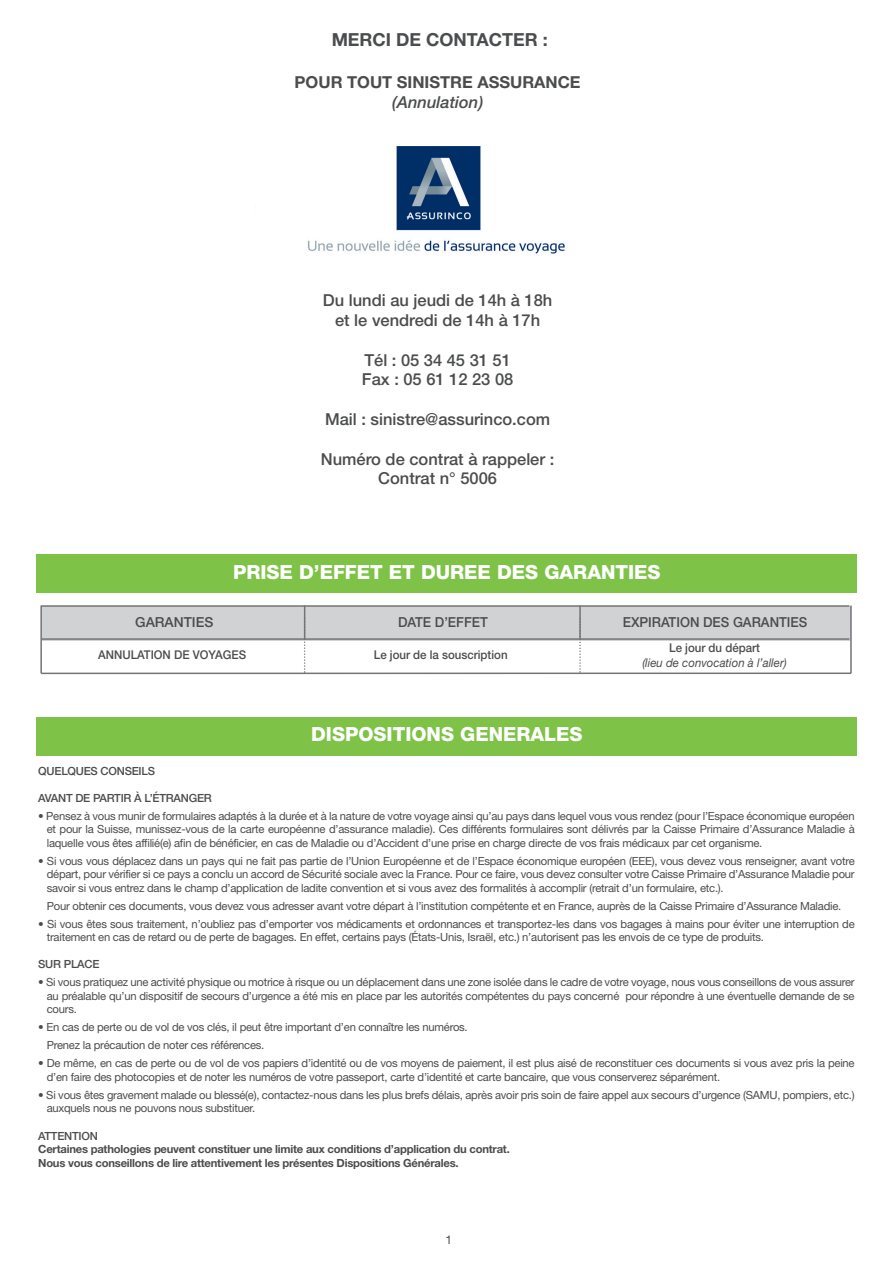
<style>
.page{position:relative;width:893px;height:1263px;background:#fff}
.page>*{position:absolute;margin:0;border:0;box-sizing:border-box;transform-origin:0 0}
.t1{font:800 19.5px "Helvetica Neue";color:#fff}
.t2{font:700 18px "Helvetica Neue";color:#4b4c4d}
.t3{font:500 16.5px/19.8px "Helvetica Neue";color:#4b4c4d;text-align:center}
.t4{font:700 16.5px "Helvetica Neue";color:#4b4c4d}
.t5{font:italic 500 16.5px "Helvetica Neue";color:#4b4c4d}
.t6{font:500 13.8px "Helvetica Neue";color:#4b4c4d;scale:.95 1}
.t7{font:500 13.8px "Helvetica Neue";color:#4b4c4d}
.t8{font:500 12.15px "Helvetica Neue";color:#4b4c4d;scale:.95 1}
.t9{font:italic 12.15px "Helvetica Neue";color:#4b4c4d;scale:.95 1}
.t10{font:12px "Helvetica Neue";color:#4b4c4d}
.t11{font:11.25px/13.5px "Helvetica Neue";letter-spacing:-.02em;color:#4b4c4d}
.t12{font:700 11.25px/13.5px "Helvetica Neue";letter-spacing:-.02em;color:#4b4c4d}
.t13{font:500 11.25px "Helvetica Neue";letter-spacing:-.02em;color:#4b4c4d}
</style>
<div class="page">
<img style="left:308px;top:146px;width:257px;height:108px">
<div style="left:257px;top:181px;width:104px;height:44px;background:#fff"></div>
<div style="left:37px;top:554px;width:820px;height:39px;background:#7ec248"></div>
<div style="left:37px;top:716px;width:820px;height:39px;background:#7ec248"></div>
<div style="left:41px;top:606px;width:266px;height:34px;background:#d1d2d4"></div>
<div style="left:305px;top:606px;width:276px;height:34px;background:#d1d2d4"></div>
<div style="left:580px;top:606px;width:270px;height:34px;background:#d1d2d4"></div>
<hr style="left:41px;top:638px;width:808px;height:2px;background:#727477">
<hr style="left:41px;top:672px;width:810px;height:2px;background:#727477">
<hr style="left:41px;top:605px;width:808px;height:2px;background:#727477">
<hr style="left:40px;top:605px;width:2px;height:68px;background:#727477">
<hr style="left:850px;top:605px;width:2px;height:68px;background:#727477">
<hr style="left:304px;top:605px;width:1px;height:34px;background:#727477">
<svg style="left:304px;top:640px;width:1px;height:33px"></svg>
<hr style="left:579px;top:605px;width:2px;height:34px;background:#727477">
<svg style="left:579px;top:618px;width:2px;height:55px"></svg>
<h2 class="t2" style="left:332px;top:33px;width:218px">MERCI DE CONTACTER :</h2>
<h3 class="t4" style="left:295px;top:77px;width:288px">POUR TOUT SINISTRE ASSURANCE</h3>
<h3 class="t5" style="left:392px;top:96px;width:93px">(Annulation)</h3>
<h3 class="t3" style="left:323px;top:292px;width:231px">Du lundi au jeudi de 14h à 18h et le vendredi de 14h à 17h</h3>
<h3 class="t3" style="left:362px;top:351px;width:153px;text-align:left">Tél : 05 34 45 31 51<br>Fax : 05 61 12 23 08</h3>
<h3 class="t3" style="left:325px;top:411px;width:227px">Mail : sinistre@assurinco.com</h3>
<h3 class="t3" style="left:321px;top:450px;width:235px">Numéro de contrat à rappeler :<br>Contrat n° 5006</h3>
<h1 class="t1" style="left:233px;top:565px;width:429px">PRISE D’EFFET ET DUREE DES GARANTIES</h1>
<p class="t7" style="left:135px;top:617px;width:80px">GARANTIES</p>
<p class="t6" style="left:398px;top:617px;width:96px">DATE D’EFFET</p>
<p class="t6" style="left:623px;top:617px;width:196px">EXPIRATION DES GARANTIES</p>
<p class="t8" style="left:98px;top:650px;width:157px">ANNULATION DE VOYAGES</p>
<p class="t8" style="left:669px;top:643px;width:97px">Le jour du départ</p>
<p class="t9" style="left:642px;top:658px;width:154px">(lieu de convocation à l’aller)</p>
<p class="t8" style="left:374px;top:650px;width:142px">Le jour de la souscription</p>
<h1 class="t1" style="left:311px;top:727px;width:273px">DISPOSITIONS GENERALES</h1>
<p class="t13" style="left:38px;top:767px;width:118px">QUELQUES CONSEILS</p>
<p class="t13" style="left:38px;top:794px;width:175px">AVANT DE PARTIR À L’ÉTRANGER</p>
<p class="t11" style="left:47px;top:810px;width:809px;text-align:justify;text-indent:-9px">• Pensez à vous munir de formulaires adaptés à la durée et à la nature de votre voyage ainsi qu’au pays dans lequel vous vous rendez (pour l’Espace économique européen et pour la Suisse, munissez-vous de la carte européenne d’assurance maladie). Ces différents formulaires sont délivrés par la Caisse Primaire d’Assurance Maladie à laquelle vous êtes affilié(e) afin de bénéficier, en cas de Maladie ou d’Accident d’une prise en charge directe de vos frais médicaux par cet organisme.</p>
<p class="t11" style="left:47px;top:855px;width:809px;text-align:justify;text-indent:-9px">• Si vous vous déplacez dans un pays qui ne fait pas partie de l’Union Européenne et de l’Espace économique européen (EEE), vous devez vous renseigner, avant votre départ, pour vérifier si ce pays a conclu un accord de Sécurité sociale avec la France. Pour ce faire, vous devez consulter votre Caisse Primaire d’Assurance Maladie pour savoir si vous entrez dans le champ d’application de ladite convention et si vous avez des formalités à accomplir (retrait d’un formulaire, etc.).</p>
<p class="t11" style="left:47px;top:900px;width:796px">Pour obtenir ces documents, vous devez vous adresser avant votre départ à l’institution compétente et en France, auprès de la Caisse Primaire d’Assurance Maladie.</p>
<p class="t11" style="left:47px;top:918px;width:809px;text-indent:-9px">• Si vous êtes sous traitement, n’oubliez pas d’emporter vos médicaments et ordonnances et transportez-les dans vos bagages à mains pour éviter une interruption de traitement en cas de retard ou de perte de bagages. En effet, certains pays (États-Unis, Israël, etc.) n’autorisent pas les envois de ce type de produits.</p>
<p class="t13" style="left:38px;top:960px;width:63px">SUR PLACE</p>
<p class="t11" style="left:47px;top:977px;width:809px;text-align:justify;text-indent:-8px">• Si vous pratiquez une activité physique ou motrice à risque ou un déplacement dans une zone isolée dans le cadre de votre voyage, nous vous conseillons de vous assurer au préalable qu’un dispositif de secours d’urgence a été mis en place par les autorités compétentes du pays concerné pour répondre à une éventuelle demande de se cours.</p>
<p class="t11" style="left:47px;top:1019px;width:422px;line-height:18px;text-indent:-9px">• En cas de perte ou de vol de vos clés, il peut être important d’en connaître les numéros.<br>Prenez la précaution de noter ces références.</p>
<p class="t11" style="left:47px;top:1058px;width:809px;text-indent:-8px">• De même, en cas de perte ou de vol de vos papiers d’identité ou de vos moyens de paiement, il est plus aisé de reconstituer ces documents si vous avez pris la peine d’en faire des photocopies et de noter les numéros de votre passeport, carte d’identité et carte bancaire, que vous conserverez séparément.</p>
<p class="t11" style="left:47px;top:1089px;width:809px;text-indent:-9px">• Si vous êtes gravement malade ou blessé(e), contactez-nous dans les plus brefs délais, après avoir pris soin de faire appel aux secours d’urgence (SAMU, pompiers, etc.) auxquels nous ne pouvons nous substituer.</p>
<p class="t13" style="left:38px;top:1131px;width:61px">ATTENTION</p>
<p class="t12" style="left:38px;top:1143px;width:473px">Certaines pathologies peuvent constituer une limite aux conditions d’application du contrat.<br>Nous vous conseillons de lire attentivement les présentes Dispositions Générales.</p>
<p class="t10" style="left:445px;top:1235px;width:8px">1</p>
</div>
